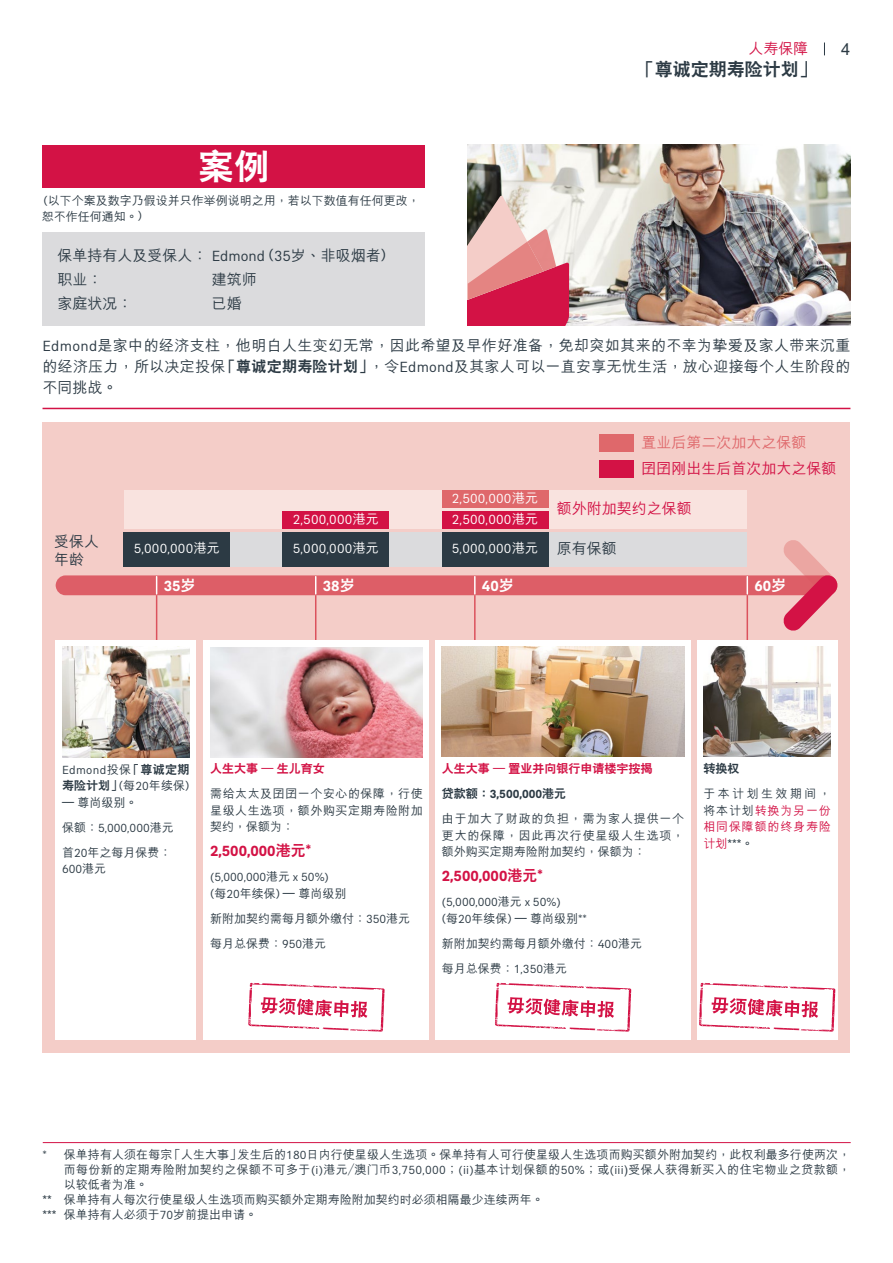
<style>
.page{position:relative;width:893px;height:1263px;background:#fff}
.page>*{position:absolute;margin:0;border:0;box-sizing:border-box;transform-origin:0 0}
.t1{font:800 36px "C Hei 2 HKS";color:#fff}
.t2{font:800 18px "C Hei 2 HKS";color:#2c3a44}
.t3{font:500 16.5px "M Hei HKS";color:#2c3a44}
.t4{font:500 15px/21px "M Hei HKS";letter-spacing:.015em;color:#2c3a44}
.t5{font:500 15px "M Hei HKS";color:#d31245}
.t6{font:700 15px "AIA Everest";color:#d31245}
.t7{font:700 15px "AIA Everest";color:#fff}
.t8{font:500 15px "M Hei HKS";color:#df686b}
.t9{font:13.5px "AIA Everest";letter-spacing:.02em;color:#fff}
.t10{font:500 12px/16.5px "M Hei HKS";color:#2c3a44}
.t11{font:500 12px "M Hei HKS";letter-spacing:.03em;color:#2c3a44}
.t12{font:12px "AIA Everest";color:#2c3a44}
.t13{font:500 12px/16.5px "M Hei HKS";letter-spacing:.07em;color:#d31245;text-align:justify}
.t14{font:800 12px "C Hei 2 HKS";color:#d31245}
.t15{font:800 12px "C Hei 2 HKS";letter-spacing:.01em;color:#2c3a44}
.t16{font:700 12px "AIA Everest";color:#2c3a44}
.s1{font-family:"AIA Everest";font-weight:400}
.s2{font-family:"C Hei 2 HKS";font-weight:800}
.s3{font-family:"M Hei HKS";font-weight:500}
.s4{font-family:"M Hei HKS";font-weight:500;font-size:15px;color:#2c3a44}
.s5{color:#2c3a44}
</style>
<div class="page">
<svg style="left:824px;top:43px;width:1px;height:12px"></svg>
<div style="left:43px;top:422px;width:807px;height:630px;background:#f4cdc8"></div>
<div style="left:124px;top:532px;width:623px;height:34px;background:#dbdbdd"></div>
<div style="left:124px;top:490px;width:623px;height:38px;background:#f9e3df"></div>
<div style="left:124px;top:532px;width:106px;height:34px;background:#2c3a44"></div>
<div style="left:283px;top:532px;width:106px;height:34px;background:#2c3a44"></div>
<div style="left:283px;top:511px;width:106px;height:17px;background:#d31245"></div>
<div style="left:442px;top:511px;width:106px;height:17px;background:#d31245"></div>
<div style="left:442px;top:490px;width:106px;height:17px;background:#df686b"></div>
<div style="left:442px;top:532px;width:106px;height:34px;background:#2c3a44"></div>
<div style="left:599px;top:460px;width:34px;height:17px;background:#d31245"></div>
<div style="left:599px;top:435px;width:34px;height:17px;background:#df686b"></div>
<hr style="left:156px;top:595px;width:1px;height:53px;background:#db525d">
<hr style="left:315px;top:595px;width:1px;height:53px;background:#db525d">
<hr style="left:474px;top:595px;width:2px;height:53px;background:#db525d">
<hr style="left:747px;top:595px;width:1px;height:53px;background:#db525d">
<svg style="left:56px;top:539px;width:782px;height:93px"></svg>
<hr style="left:43px;top:408px;width:807px;height:1px;background:#d31245">
<hr style="left:43px;top:1142px;width:808px;height:1px;background:#d31245">
<div style="left:56px;top:640px;width:140px;height:400px;background:#fff"></div>
<div style="left:204px;top:640px;width:225px;height:400px;background:#fff"></div>
<div style="left:697px;top:640px;width:140px;height:400px;background:#fff"></div>
<div style="left:435px;top:640px;width:256px;height:400px;background:#fff"></div>
<div style="left:43px;top:145px;width:382px;height:43px;background:#d31245"></div>
<div style="left:43px;top:232px;width:382px;height:93px;background:#dbdbdd"></div>
<img style="left:210px;top:647px;width:213px;height:110px">
<img style="left:703px;top:647px;width:128px;height:110px">
<img style="left:442px;top:647px;width:242px;height:110px">
<img style="left:62px;top:647px;width:128px;height:110px">
<img style="left:468px;top:145px;width:382px;height:180px">
<svg style="left:468px;top:195px;width:101px;height:130px;background:#d87d8b"></svg>
<svg style="left:248px;top:983px;width:137px;height:49px"></svg>
<svg style="left:495px;top:983px;width:136px;height:49px"></svg>
<svg style="left:699px;top:983px;width:136px;height:49px"></svg>
<h1 class="t1" style="left:198px;top:143px;width:73px">案例</h1>
<p class="t10" style="left:42px;top:192px;width:379px;line-height:15.8px"><span class="s1">(</span>以下個案及數字乃假設並只作舉例說明之用，若以下數值有任何更改，恕不作任何通知。<span class="s1">)</span></p>
<p class="t4" style="left:57px;top:242px;width:330px;line-height:24px">保單持有人及受保人： <span class="s1">Edmond (35</span>歲、非吸煙者<span class="s1">)</span>職業：</p>
<p class="t4" style="left:212px;top:267px;width:46px">建築師</p>
<p class="t4" style="left:57px;top:291px;width:76px">家庭狀況：</p>
<p class="t4" style="left:212px;top:291px;width:31px">已婚</p>
<p class="t5" style="left:748px;top:38px;width:61px">人壽保障</p>
<h3 class="t3" style="left:841px;top:37px;width:11px">4</h3>
<h2 class="t2" style="left:637px;top:57px;width:181px">「尊誠定期壽險計劃」</h2>
<p class="t4" style="left:43px;top:334px;width:810px;text-align:justify"><span class="s1">Edmond</span>是家中的經濟支柱，他明白人生變幻無常，因此希望及早作好準備，免卻突如其來的不幸為摯愛及家人帶來沉重的經濟壓力，所以決定投保<span class="s2">「尊誠定期壽險計劃」</span>，令<span class="s1">Edmond</span>及其家人可以一直安享無憂生活，放心迎接每個人生階段的不同挑戰。</p>
<p class="t8" style="left:641px;top:432px;width:166px">置業後第二次加大之保額</p>
<p class="t5" style="left:641px;top:458px;width:196px">囝囝剛出生後首次加大之保額</p>
<p class="t9" style="left:452px;top:491px;width:88px">2,500,000<span class="s3">港元</span></p>
<p class="t9" style="left:452px;top:541px;width:166px">5,000,000<span class="s3">港元</span> <span class="s4">原有保額</span></p>
<p class="t5" style="left:557px;top:497px;width:136px">額外附加契約之保額</p>
<p class="t9" style="left:293px;top:512px;width:88px">2,500,000<span class="s3">港元</span></p>
<p class="t9" style="left:452px;top:512px;width:88px">2,500,000<span class="s3">港元</span></p>
<p class="t4" style="left:54px;top:531px;width:46px;line-height:18px">受保人年齡</p>
<p class="t9" style="left:134px;top:541px;width:88px">5,000,000<span class="s3">港元</span></p>
<p class="t9" style="left:293px;top:541px;width:88px">5,000,000<span class="s3">港元</span></p>
<p class="t7" style="left:164px;top:577px;width:33px">35<span class="s2">歲</span></p>
<p class="t7" style="left:323px;top:577px;width:33px">38<span class="s2">歲</span></p>
<p class="t7" style="left:482px;top:577px;width:33px">40<span class="s2">歲</span></p>
<p class="t7" style="left:754px;top:577px;width:33px">60<span class="s2">歲</span></p>
<p class="t12" style="left:62px;top:763px;width:129px">Edmond<span class="s3">投保</span><span class="s2">「尊誠定期</span></p>
<p class="t15" style="left:62px;top:778px;width:129px">壽險計劃」<span class="s1">(</span><span class="s3">每</span><span class="s1">20</span><span class="s3">年續保</span><span class="s1">)</span></p>
<p class="t10" style="left:62px;top:793px;width:77px">– 尊尚級別。</p>
<p class="t12" style="left:62px;top:821px;width:113px"><span class="s3">保額：</span>5,000,000<span class="s3">港元</span></p>
<p class="t10" style="left:62px;top:843px;width:111px">首<span class="s1">20</span>年之每月保費：</p>
<p class="t12" style="left:62px;top:862px;width:46px">600<span class="s3">港元</span></p>
<p class="t14" style="left:210px;top:761px;width:116px">人生大事 – 生兒育女</p>
<p class="t10" style="left:210px;top:785px;width:214px;text-align:justify">需給太太及囝囝一個安心的保障，行使星級人生選項，額外購買定期壽險附加契約，保額為：</p>
<p class="t6" style="left:210px;top:842px;width:102px">2,500,000<span class="s2">港元</span>*</p>
<p class="t12" style="left:210px;top:870px;width:120px">(5,000,000<span class="s3">港元</span> x 50%)</p>
<p class="t10" style="left:210px;top:880px;width:202px;line-height:25px"><span class="s1">(</span>每<span class="s1">20</span>年續保<span class="s1">)</span> – 尊尚級別<br>新附加契約需每月額外繳付：<span class="s1">350</span>港元每月總保費：<span class="s1">950</span>港元</p>
<p class="t14" style="left:442px;top:761px;width:212px">人生大事 – 置業並向銀行申請樓宇按揭</p>
<p class="t16" style="left:442px;top:787px;width:126px"><span class="s2">貸款額：</span>3,500,000<span class="s2">港元</span></p>
<p class="t10" style="left:442px;top:810px;width:244px;text-align:justify">由於加大了財政的負擔，需為家人提供一個更大的保障，因此再次行使星級人生選項，額外購買定期壽險附加契約，保額為：</p>
<p class="t6" style="left:442px;top:867px;width:102px">2,500,000<span class="s2">港元</span>*</p>
<p class="t12" style="left:442px;top:895px;width:120px">(5,000,000<span class="s3">港元</span> x 50%)</p>
<p class="t10" style="left:442px;top:905px;width:202px;line-height:25px"><span class="s1">(</span>每<span class="s1">20</span>年續保<span class="s1">)</span> – 尊尚級別<span class="s1">**<br></span>新附加契約需每月額外繳付：<span class="s1">400</span>港元每月總保費：<span class="s1">1,350</span>港元</p>
<p class="t15" style="left:703px;top:761px;width:37px">轉換權</p>
<p class="t13" style="left:703px;top:785px;width:129px"><span class="s5">於本計劃生效期間，將本計劃</span>轉換為另一份相同保障額的終身壽險計劃<span class="s5">***。</span></p>
<p class="t10" style="left:43px;top:1145px;width:809px"><span class="s1">*</span> 保單持有人須在每宗「人生大事」發生後的<span class="s1">180</span>日內行使星級人生選項。保單持有人可行使星級人生選項而購買額外附加契約，此權利最多行使兩次，</p>
<p class="t11" style="left:64px;top:1161px;width:788px">而每份新的定期壽險附加契約之保額不可多於<span class="s1">(i)</span>港元／澳門幣<span class="s1">3,750,000</span>；<span class="s1">(ii)</span>基本計劃保額的<span class="s1">50%</span>；或<span class="s1">(iii</span>)受保人獲得新買入的住宅物業之貸款額，</p>
<p class="t10" style="left:64px;top:1175px;width:85px">以較低者為準。</p>
<p class="t10" style="left:43px;top:1190px;width:503px">** 保單持有人每次行使星級人生選項而購買額外定期壽險附加契約時必須相隔最少連續兩年。</p>
<p class="t10" style="left:43px;top:1205px;width:216px">*** 保單持有人必須於<span class="s1">70</span>歲前提出申請。</p>
</div>
